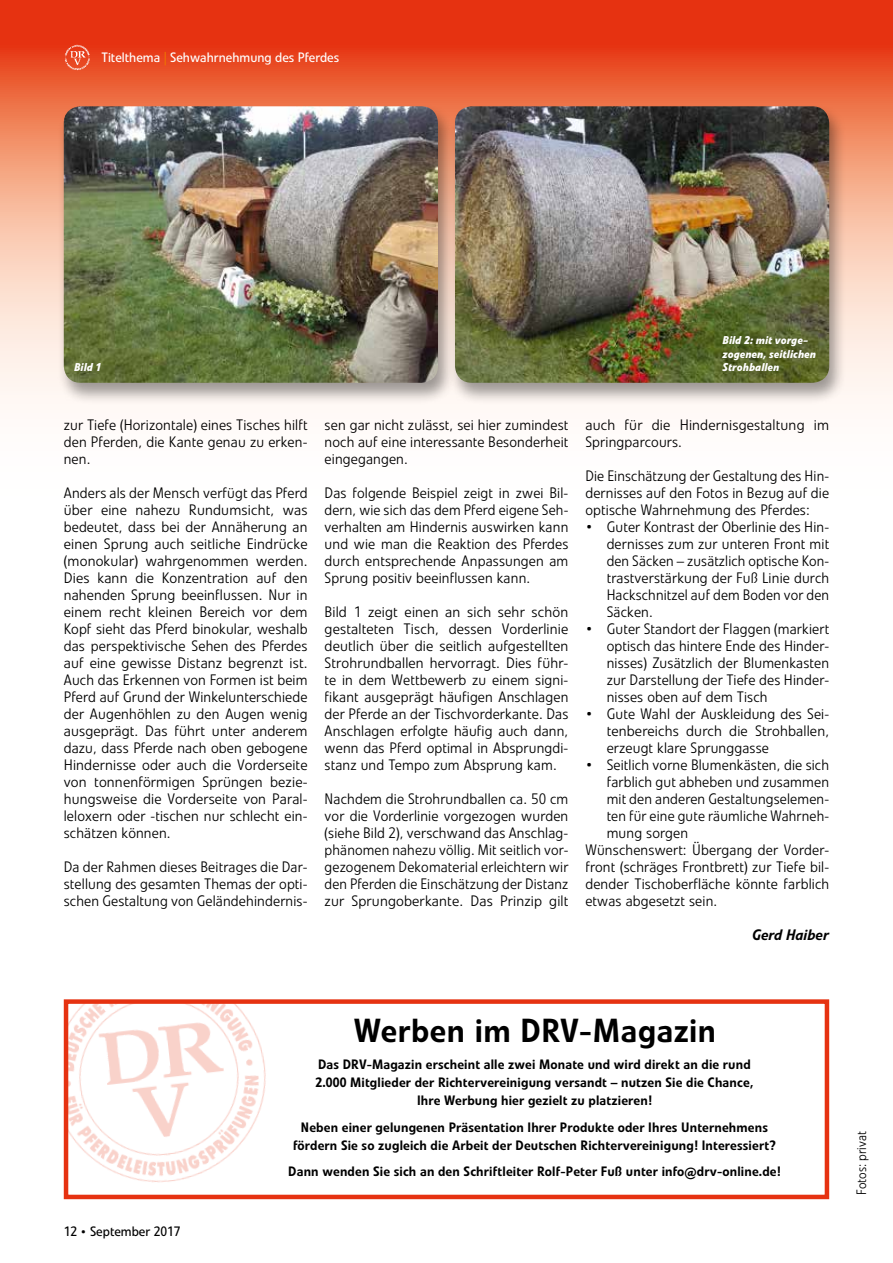
<style>
.page{position:relative;width:893px;height:1263px;background:#fff}
.page>*{position:absolute;margin:0;border:0;box-sizing:border-box;transform-origin:0 0}
.t1{font:500 33px "Linotype Veto";letter-spacing:.015em;color:#000}
.t2{font:300 15px/17px "Linotype Veto";letter-spacing:.01em;color:#000;text-align:justify}
.t3{font:italic 500 15px "Linotype Veto";color:#000}
.t4{font:500 13.5px/18px "Linotype Veto";letter-spacing:.01em;color:#000;text-align:center}
.t5{font:13.5px "Linotype Veto";color:#fff}
.t6{font:13.5px "Linotype Veto";color:#000}
.t7{font:300 13.5px "Linotype Veto";letter-spacing:.005em;color:#000;scale:.95 1}
.t8{font:italic 700 11.25px/13.5px "Linotype Veto";letter-spacing:.015em;color:#fff;scale:.95 1}
.s1{color:#ee7202}
.s2{font-size:12px}
</style>
<div class="page">
<svg style="left:0;top:0;width:893px;height:404px;background:#ec6645"></svg>
<img style="left:62px;top:41px;width:31px;height:32px">
<div style="left:57px;top:104px;width:398px;height:301px;background:#000;opacity:.38"></div>
<img style="left:64px;top:106px;width:374px;height:277px">
<div style="left:448px;top:104px;width:398px;height:301px;background:#000;opacity:.38"></div>
<img style="left:455px;top:106px;width:374px;height:277px">
<img style="left:69px;top:1004px;width:197px;height:179px">
<div style="left:64px;top:999px;width:765px;height:200px;border:4px solid #e63211"></div>
<p class="t5" style="left:102px;top:49px;width:239px">Titelthema <span class="s1">|</span> Sehwahrnehmung des Pferdes</p>
<p class="t8" style="left:723px;top:334px;width:100px">Bild 2: mit vorge&shy;zogenen, seitlichen</p>
<p class="t8" style="left:74px;top:361px;width:30px">Bild 1</p>
<p class="t8" style="left:723px;top:361px;width:61px">Strohballen</p>
<p class="t2" style="left:64px;top:416px;width:245px">zur Tiefe (Horizontale) eines Tisches hilft den Pferden, die Kante genau zu erken&shy;nen.</p>
<p class="t2" style="left:64px;top:484px;width:245px">Anders als der Mensch verfügt das Pferd über eine nahezu Rundumsicht, was bedeutet, dass bei der Annäherung an einen Sprung auch seitliche Eindrücke (monokular) wahrgenommen werden.<br>Dies kann die Konzentration auf den nahenden Sprung beeinflussen. Nur in einem recht kleinen Bereich vor dem Kopf sieht das Pferd binokular, weshalb das perspektivische Sehen des Pferdes auf eine gewisse Distanz begrenzt ist.<br>Auch das Erkennen von Formen ist beim Pferd auf Grund der Winkelunterschiede der Augenhöhlen zu den Augen wenig ausgeprägt. Das führt unter anderem dazu, dass Pferde nach oben gebogene Hindernisse oder auch die Vorderseite von tonnenförmigen Sprüngen bezie&shy;hungsweise die Vorderseite von Paral&shy;leloxern oder -tischen nur schlecht ein&shy;schätzen können.</p>
<p class="t2" style="left:64px;top:858px;width:245px">Da der Rahmen dieses Beitrages die Dar&shy;stellung des gesamten Themas der opti&shy;schen Gestaltung von Geländehindernis-</p>
<p class="t2" style="left:325px;top:416px;width:245px">sen gar nicht zulässt, sei hier zumindest noch auf eine interessante Besonderheit eingegangen.</p>
<p class="t2" style="left:325px;top:484px;width:245px">Das folgende Beispiel zeigt in zwei Bil&shy;dern, wie sich das dem Pferd eigene Seh&shy;verhalten am Hindernis auswirken kann und wie man die Reaktion des Pferdes durch entsprechende Anpassungen am Sprung positiv beeinflussen kann.</p>
<p class="t2" style="left:325px;top:603px;width:245px">Bild 1 zeigt einen an sich sehr schön gestalteten Tisch, dessen Vorderlinie deutlich über die seitlich aufgestellten Strohrundballen hervorragt. Dies führ&shy;te in dem Wettbewerb zu einem signi&shy;fikant ausgeprägt häufigen Anschlagen der Pferde an der Tischvorderkante. Das Anschlagen erfolgte häufig auch dann, wenn das Pferd optimal in Absprungdi&shy;stanz und Tempo zum Absprung kam.</p>
<p class="t2" style="left:325px;top:790px;width:245px">Nachdem die Strohrundballen ca. 50 cm vor die Vorderlinie vorgezogen wurden (siehe Bild 2), verschwand das Anschlag&shy;phänomen nahezu völlig. Mit seitlich vor&shy;gezogenem Dekomaterial erleichtern wir den Pferden die Einschätzung der Distanz zur Sprungoberkante. Das Prinzip gilt</p>
<p class="t2" style="left:585px;top:416px;width:245px">auch für die Hindernisgestaltung im<br>Springparcours.</p>
<p class="t2" style="left:585px;top:467px;width:245px">Die Einschätzung der Gestaltung des Hin&shy;dernisses auf den Fotos in Bezug auf die optische Wahrnehmung des Pferdes:</p>
<p class="t2" style="left:607px;top:518px;width:224px;text-indent:-21px">• Guter Kontrast der Oberlinie des Hin&shy;dernisses zum zur unteren Front mit den Säcken – zusätzlich optische Kon&shy;trastverstärkung der Fuß Linie durch Hackschnitzel auf dem Boden vor den Säcken.</p>
<p class="t2" style="left:607px;top:620px;width:224px;text-indent:-21px">• Guter Standort der Flaggen (markiert optisch das hintere Ende des Hinder&shy;nisses) Zusätzlich der Blumenkasten zur Darstellung der Tiefe des Hinder&shy;nisses oben auf dem Tisch</p>
<p class="t2" style="left:607px;top:705px;width:224px;text-indent:-21px">• Gute Wahl der Auskleidung des Sei&shy;tenbereichs durch die Strohballen, erzeugt klare Sprunggasse</p>
<p class="t2" style="left:585px;top:756px;width:245px">• Seitlich vorne Blumenkästen, die sich</p>
<p class="t2" style="left:607px;top:773px;width:224px">farblich gut abheben und zusammen</p>
<p class="t2" style="left:607px;top:790px;width:224px">mit den anderen Gestaltungselemen-</p>
<p class="t2" style="left:607px;top:807px;width:224px">ten für eine gute räumliche Wahrneh-</p>
<p class="t2" style="left:607px;top:824px;width:83px">mung sorgen</p>
<p class="t2" style="left:585px;top:841px;width:245px">Wünschenswert: Übergang der Vorder-</p>
<p class="t2" style="left:585px;top:858px;width:245px">front (schräges Frontbrett) zur Tiefe bil-</p>
<p class="t2" style="left:585px;top:875px;width:245px">dender Tischoberfläche könnte farblich</p>
<p class="t2" style="left:585px;top:892px;width:133px">etwas abgesetzt sein.</p>
<p class="t3" style="left:752px;top:925px;width:78px">Gerd Haiber</p>
<p class="t6" style="left:64px;top:1224px;width:118px">12 <span class="s2">•</span> September 2017</p>
<h1 class="t1" style="left:354px;top:1010px;width:364px">Werben im DRV-Magazin</h1>
<p class="t4" style="left:316px;top:1056px;width:439px">Das DRV-Magazin erscheint alle zwei Monate und wird direkt an die rund<br>2.000 Mitglieder der Richtervereinigung versandt – nutzen Sie die Chance,<br>Ihre Werbung hier gezielt zu platzieren!</p>
<p class="t4" style="left:293px;top:1118px;width:484px">Neben einer gelungenen Präsentation Ihrer Produkte oder Ihres Unternehmens fördern Sie so zugleich die Arbeit der Deutschen Richtervereinigung! Interessiert?</p>
<p class="t4" style="left:288px;top:1163px;width:494px">Dann wenden Sie sich an den Schriftleiter Rolf-Peter Fuß unter info@drv-online.de!</p>
<p class="t7" style="left:853px;top:1195px;width:69px;rotate:-90deg">Fotos: privat</p>
</div>
